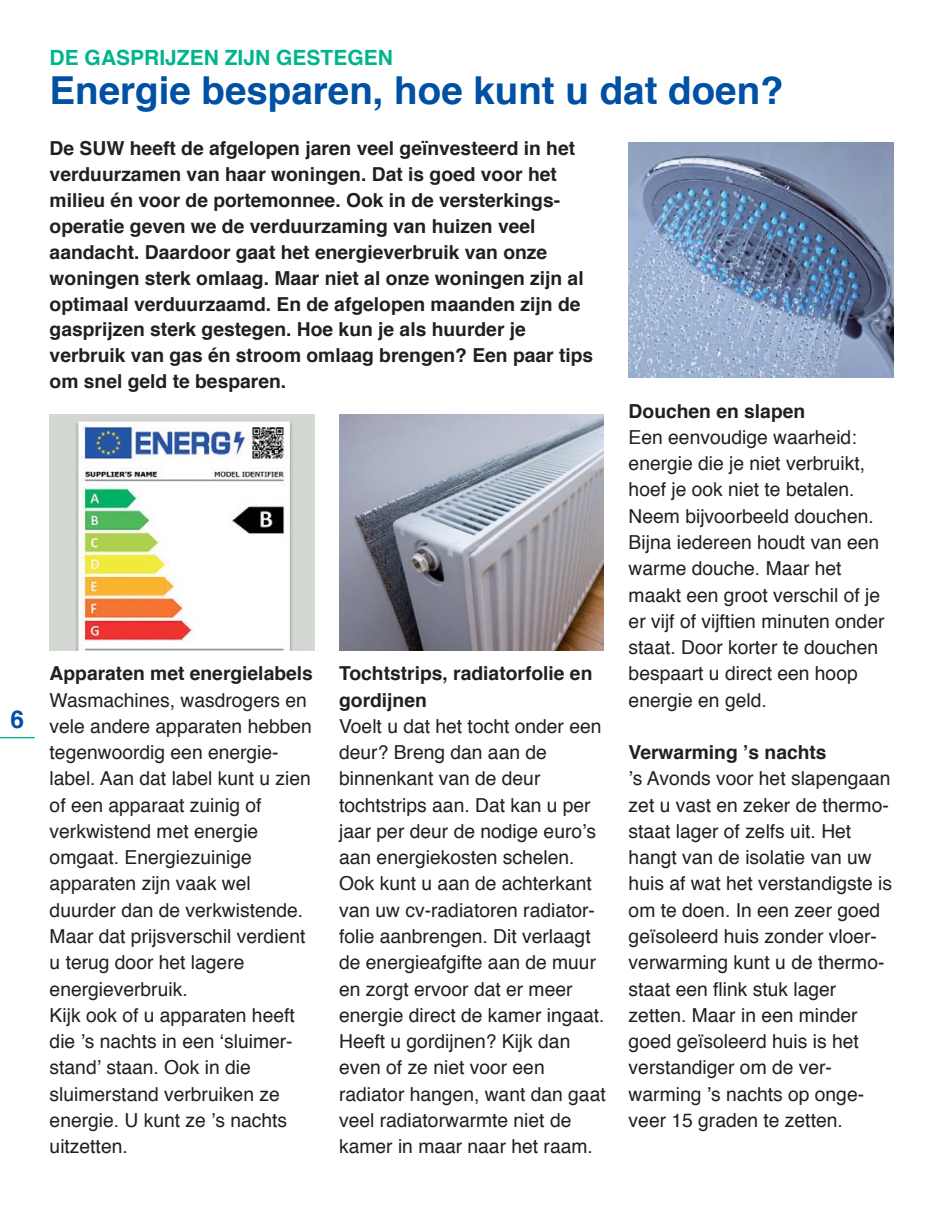
<style>
.page{position:relative;width:943px;height:1216px;background:#fff}
.page>*{position:absolute;margin:0;border:0;box-sizing:border-box;transform-origin:0 0}
.t1{font:700 38.5px "Helvetica";color:#0050a3}
.t2{font:700 24.5px "Helvetica";color:#0050a3}
.t3{font:700 21px "Helvetica";color:#00b48d}
.t4{font:19.25px/26.2px "Helvetica";color:#231f20}
.t5{font:700 19.25px/25.9px "Helvetica";color:#231f20}
</style>
<div class="page">
<img style="left:628px;top:142px;width:265px;height:235px">
<hr style="left:0;top:737px;width:35px;height:1px;background:#00b48d">
<img style="left:50px;top:414px;width:264px;height:236px">
<img style="left:339px;top:414px;width:265px;height:236px">
<p class="t2" style="left:11px;top:709px;width:15px">6</p>
<p class="t3" style="left:50px;top:49px;width:345px">DE GASPRIJZEN ZIJN GESTEGEN</p>
<h1 class="t1" style="left:50px;top:74px;width:735px">Energie besparen, hoe kunt u dat doen?</h1>
<p class="t5" style="left:50px;top:137px;width:545px">De SUW heeft de afgelopen jaren veel geïnvesteerd in het verduurzamen van haar woningen. Dat is goed voor het milieu én voor de porte monnee. Ook in de versterkings&shy;operatie geven we de verduurzaming van huizen veel aandacht. Daardoor gaat het energieverbruik van onze woningen sterk omlaag. Maar niet al onze woningen zijn al optimaal verduurzaamd. En de afgelopen maanden zijn de gasprijzen sterk gestegen. Hoe kun je als huurder je verbruik van gas én stroom omlaag brengen? Een paar tips om snel geld te besparen.</p>
<p class="t5" style="left:50px;top:662px;width:265px">Apparaten met energielabels</p>
<p class="t4" style="left:50px;top:688px;width:264px">Wasmachines, wasdrogers en vele andere apparaten hebben tegenwoordig een energie&shy;label. Aan dat label kunt u zien of een apparaat zuinig of verkwistend met energie omgaat. Energiezuinige apparaten zijn vaak wel duurder dan de verkwistende.<br>Maar dat prijsverschil verdient u terug door het lagere energieverbruik.<br>Kijk ook of u apparaten heeft die ’s nachts in een ‘sluimer&shy;stand’ staan. Ook in die sluimerstand verbruiken ze energie. U kunt ze ’s nachts uitzetten.</p>
<p class="t5" style="left:339px;top:662px;width:255px">Tochtstrips, radiatorfolie en gordijnen</p>
<p class="t4" style="left:339px;top:714px;width:268px">Voelt u dat het tocht onder een deur? Breng dan aan de binnenkant van de deur tochtstrips aan. Dat kan u per jaar per deur de nodige euro’s aan energiekosten schelen.<br>Ook kunt u aan de achterkant van uw cv-radiatoren radiator&shy;folie aanbrengen. Dit verlaagt de energieafgifte aan de muur en zorgt ervoor dat er meer energie direct de kamer ingaat.<br>Heeft u gordijnen? Kijk dan even of ze niet voor een radiator hangen, want dan gaat veel radiatorwarmte niet de kamer in maar naar het raam.</p>
<p class="t5" style="left:628px;top:399px;width:178px">Douchen en slapen</p>
<p class="t4" style="left:628px;top:425px;width:257px">Een eenvoudige waarheid: energie die je niet verbruikt, hoef je ook niet te betalen.<br>Neem bijvoorbeeld douchen.<br>Bijna iedereen houdt van een warme douche. Maar het maakt een groot verschil of je er vijf of vijftien minuten onder staat. Door korter te douchen bespaart u direct een hoop energie en geld.</p>
<p class="t5" style="left:628px;top:741px;width:199px">Verwarming ’s nachts</p>
<p class="t4" style="left:628px;top:767px;width:265px">’s Avonds voor het slapengaan zet u vast en zeker de thermo&shy;staat lager of zelfs uit. Het hangt van de isolatie van uw huis af wat het verstan digste is om te doen. In een zeer goed geïsoleerd huis zonder vloer&shy;verwarming kunt u de thermo&shy;staat een flink stuk lager zetten. Maar in een minder goed geïsoleerd huis is het verstandiger om de ver&shy;warming ’s nachts op onge&shy;veer 15 graden te zetten.</p>
</div>
